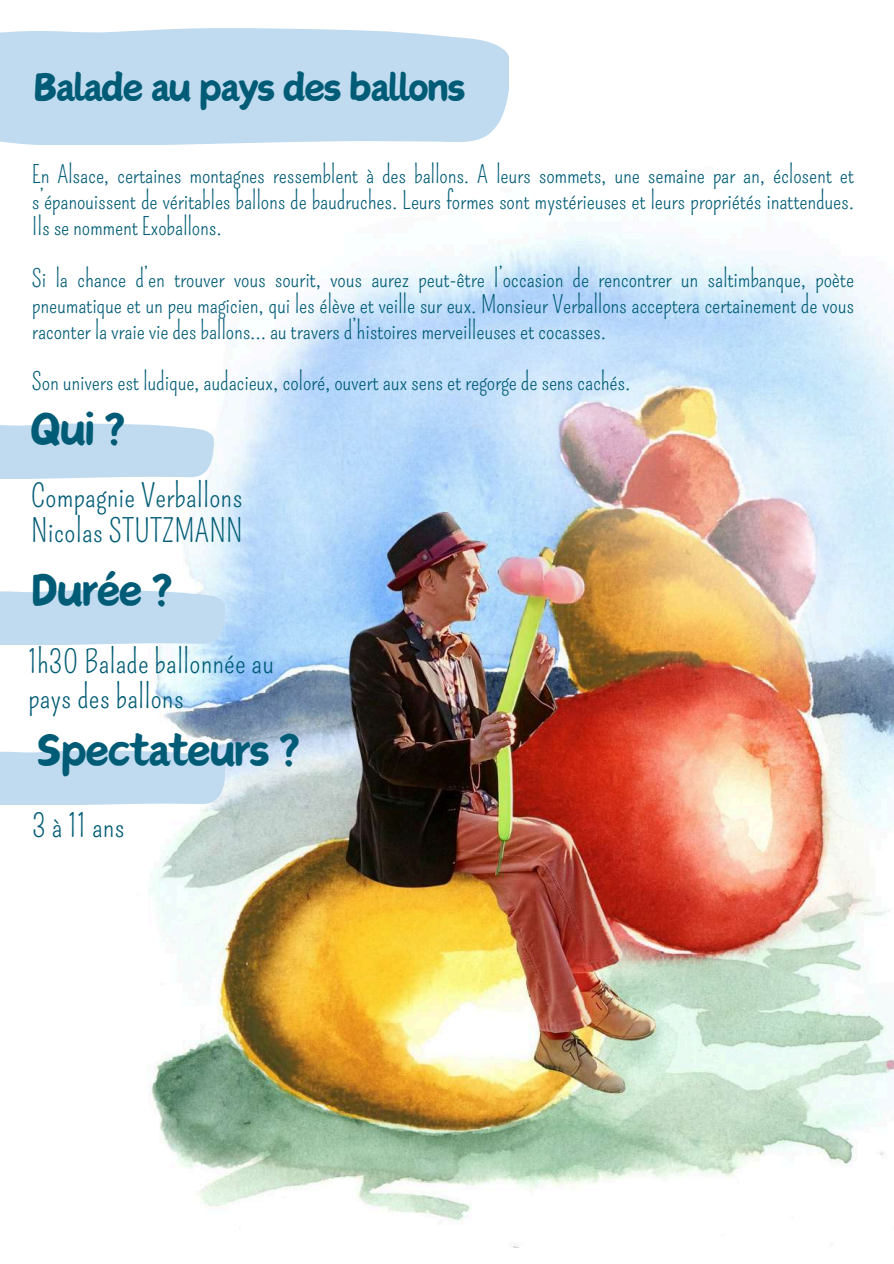
<style>
.page{position:relative;width:894px;height:1264px;background:#fff}
.page>*{position:absolute;margin:0;border:0;box-sizing:border-box;transform-origin:0 0}
.t1{font:48px "Canva Champion";letter-spacing:-.04em;color:#005c76}
.t2{font:42px "Canva Champion";letter-spacing:-.04em;color:#005c76}
.t3{font:31.5px/34.8px "Pompiere";letter-spacing:.005em;color:#005c76}
.t4{font:31.5px "Pompiere";letter-spacing:.095em;color:#005c76}
.t5{font:24px/25.8px "Pompiere";letter-spacing:-.01em;color:#005c76;text-align:justify}
</style>
<div class="page">
<img style="left:126px;top:60px;width:767px;height:1187px">
<div style="left:0;top:28px;width:508px;height:116px;background:#c0dbef"></div>
<div style="left:0;top:750px;width:225px;height:55px;background:#c0dbef"></div>
<svg style="left:0;top:589px;width:225px;height:55px;background:#c2dcef"></svg>
<svg style="left:0;top:423px;width:213px;height:55px;background:#c3ddef"></svg>
<h2 class="t2" style="left:33px;top:64px;width:434px">Balade au pays des ballons</h2>
<p class="t5" style="left:32px;top:162px;width:823px">En Alsace, certaines montagnes ressemblent à des ballons. A leurs sommets, une semaine par an, éclosent et s’épanouissent de véritables ballons de baudruches. Leurs formes sont mystérieuses et leurs propriétés inattendues.<br>Ils se nomment Exoballons.</p>
<p class="t5" style="left:32px;top:266px;width:823px">Si la chance d’en trouver vous sourit, vous aurez peut-être l’occasion de rencontrer un saltimbanque, poète pneumatique et un peu magicien, qui les élève et veille sur eux. Monsieur Verballons acceptera certainement de vous raconter la vraie vie des ballons... au travers d’histoires merveilleuses et cocasses.</p>
<p class="t5" style="left:32px;top:369px;width:600px">Son univers est ludique, audacieux, coloré, ouvert aux sens et regorge de sens cachés.</p>
<h1 class="t1" style="left:30px;top:402px;width:97px">Qui ?</h1>
<h3 class="t3" style="left:31px;top:479px;width:213px">Compagnie Verballons<br>Nicolas STUTZMANN</h3>
<h1 class="t1" style="left:30px;top:563px;width:144px">Durée ?</h1>
<h3 class="t3" style="left:28px;top:645px;width:247px">1h30 Balade ballonnée au pays des ballons</h3>
<h1 class="t1" style="left:36px;top:724px;width:266px">Spectateurs ?</h1>
<h3 class="t4" style="left:32px;top:807px;width:94px">3à11ans</h3>
</div>
